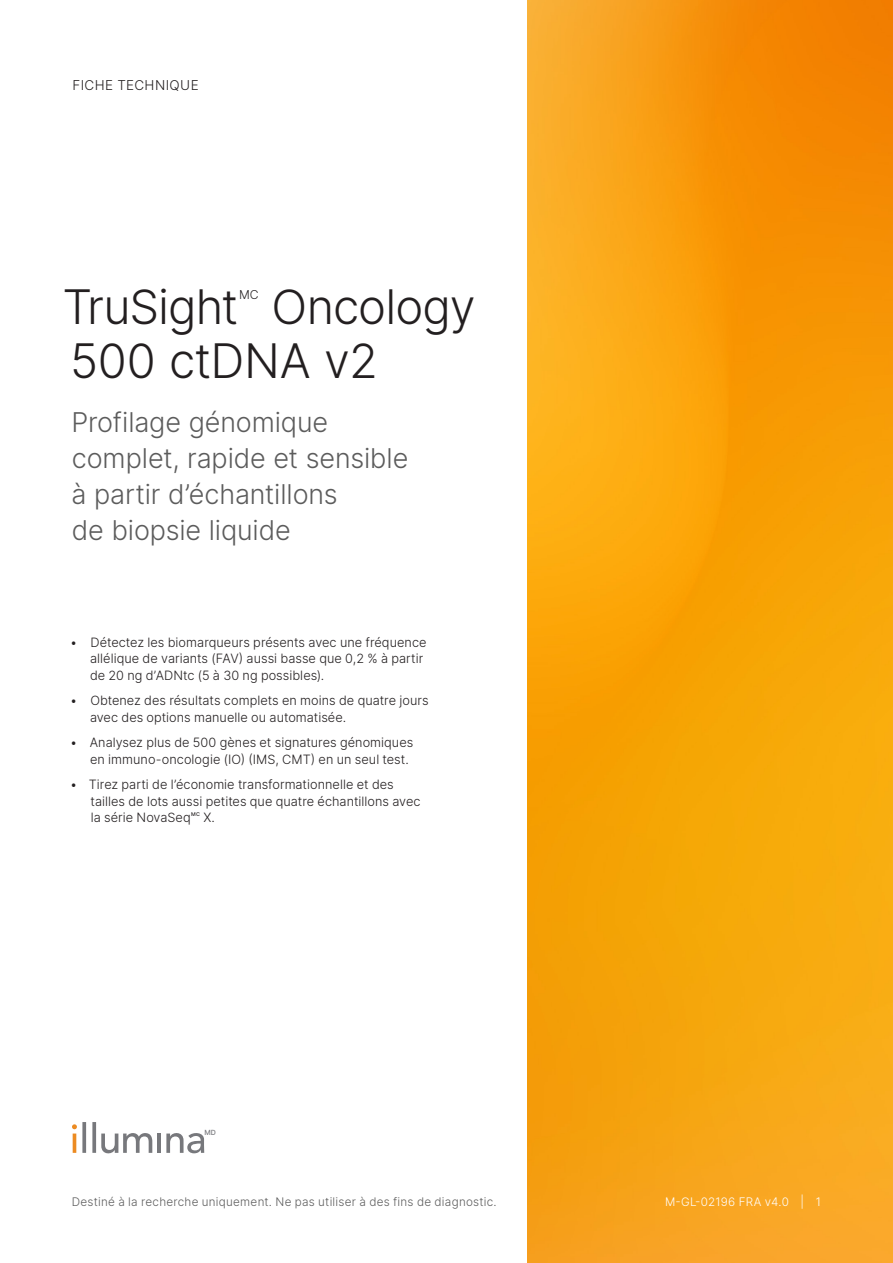
<style>
.page{position:relative;width:893px;height:1263px;background:#fff}
.page>*{position:absolute;margin:0;border:0;box-sizing:border-box;transform-origin:0 0}
.Title{font:300 47.25px/54px "Inter";letter-spacing:-.02em;color:#231f20}
.Subtitle{font:300 27px/36px "Inter";letter-spacing:-.005em;color:#5c5c5c}
.zz_Document_Type___Segment{font:300 13.5px "Inter";letter-spacing:.03em;color:#231f20}
.t1{font:300 12.75px/16.5px "Inter";letter-spacing:.005em;color:#231f20}
.Title-2{font:300 12.3px "Inter";color:#231f20}
.zz_For_Research_Only{font:300 11.7px "Inter";letter-spacing:.02em;color:#5c5c5c}
.zz_Pub_Number{font:300 11.7px "Inter";letter-spacing:.01em;color:#fff}
.t2{font:500 7.05px "Inter";color:#77787c}
.t3{font:500 5.25px "Inter";color:#231f20}
</style>
<div class="page">
<img style="left:527px;top:0;width:366px;height:1263px">
<hr style="left:73px;top:1133px;width:3px;height:20px;background:#ec8b22">
<svg style="left:82px;top:1122px;width:4px;height:31px"></svg>
<svg style="left:92px;top:1122px;width:4px;height:31px"></svg>
<svg style="left:101px;top:1133px;width:51px;height:20px"></svg>
<hr style="left:157px;top:1133px;width:4px;height:20px;background:#77787c">
<svg style="left:166px;top:1133px;width:38px;height:20px"></svg>
<svg style="left:72px;top:1124px;width:5px;height:5px"></svg>
<p class="zz_Document_Type___Segment" style="left:73px;top:76px;width:128px">FICHE TECHNIQUE</p>
<p class="Title" style="left:63px;top:279px;width:177px">TruSight</p>
<p class="Title-2" style="left:239px;top:286px;width:21px">MC</p>
<p class="Title" style="left:70px;top:279px;width:407px;text-indent:201px">Oncology<br>500 ctDNA v2</p>
<p class="Subtitle" style="left:72px;top:404px;width:338px">Profilage génomique complet, rapide et sensible à partir d’échantillons<br>de biopsie liquide</p>
<p class="t1" style="left:90px;top:634px;width:338px;text-indent:-20px">• Détectez les biomarqueurs présents avec une fréquence allélique de variants (FAV) aussi basse que 0,2 % à partir de 20 ng d’ADNtc (5 à 30 ng possibles).</p>
<p class="t1" style="left:90px;top:692px;width:340px;text-indent:-20px">• Obtenez des résultats complets en moins de quatre jours avec des options manuelle ou automatisée.</p>
<p class="t1" style="left:90px;top:734px;width:325px;text-indent:-20px">• Analysez plus de 500 gènes et signatures génomiques en immuno-oncologie (IO) (IMS, CMT) en un seul test.</p>
<p class="t1" style="left:91px;top:776px;width:332px;text-indent:-20px">• Tirez parti de l’économie transformationnelle et des tailles de lots aussi petites que quatre échantillons avec la série NovaSeq</p>
<p class="t3" style="left:191px;top:811px;width:10px">MC</p>
<p class="t1" style="left:203px;top:809px;width:13px">X.</p>
<p class="t2" style="left:204px;top:1128px;width:13px">MD</p>
<p class="zz_For_Research_Only" style="left:72px;top:1193px;width:426px">Destiné à la recherche uniquement. Ne pas utiliser à des fins de diagnostic.</p>
<p class="zz_Pub_Number" style="left:665px;top:1193px;width:125px">M-GL-02196 FRA v4.0</p>
<p class="zz_Pub_Number" style="left:800px;top:1193px;width:22px">| 1</p>
</div>
